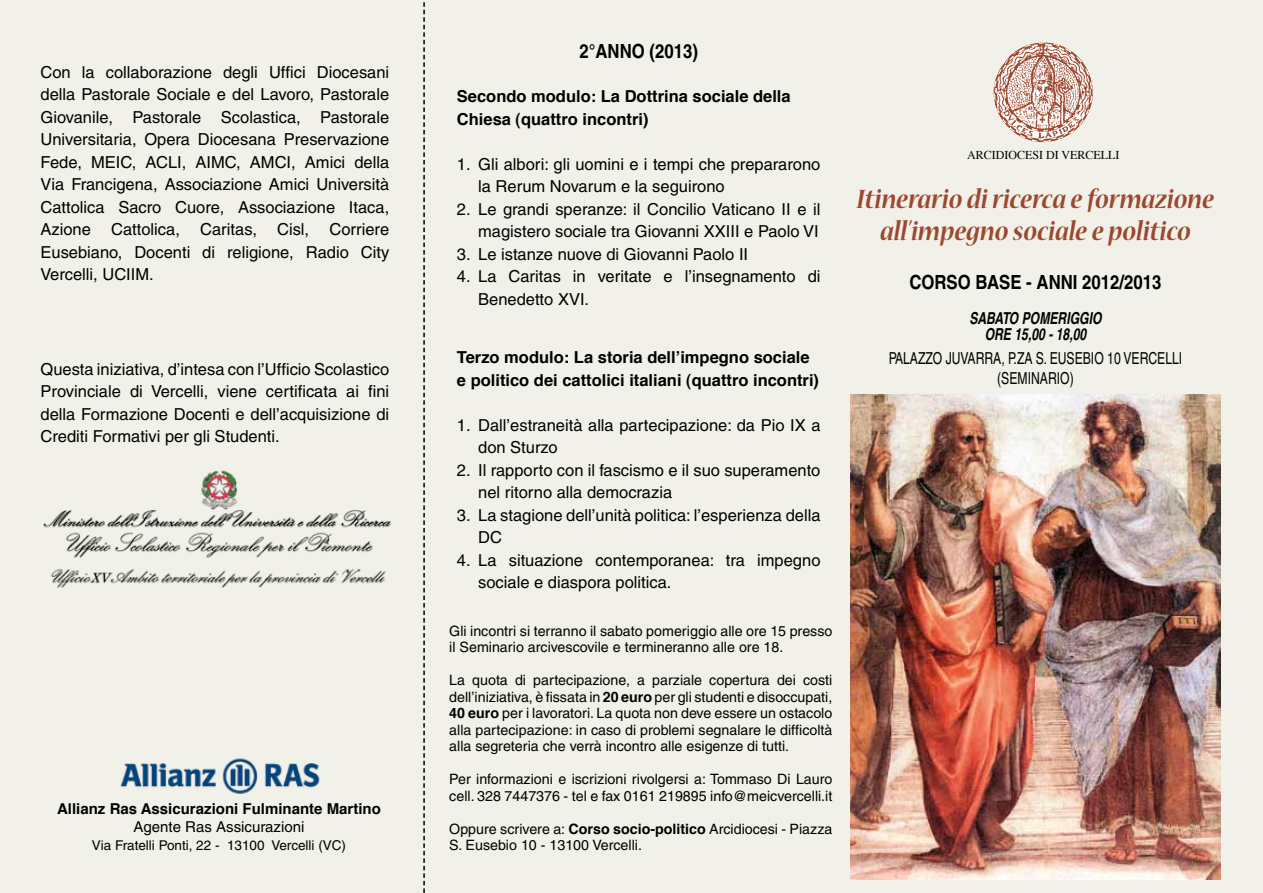
<style>
.page{position:relative;width:1263px;height:893px;background:#f1f1e9}
.page>*{position:absolute;margin:0;border:0;box-sizing:border-box;transform-origin:0 0}
.t1{font:italic 700 30px/31.7px "Nueva Std";color:#9c482f;text-align:center;scale:.9 1}
.t2{font:700 condensed 19.5px "Helvetica";color:#000;scale:1.05 1}
.t3{font:16.5px/22.5px "Helvetica";color:#000}
.t4{font:700 16.5px/22.5px "Helvetica";color:#000}
.t5{font:condensed 16.5px/19.6px "Helvetica";color:#000;text-align:center;scale:.9 1}
.t6{font:italic 700 condensed 16.5px/16.5px "Helvetica";color:#000;text-align:center;scale:.9 1}
.t7{font:700 15px "Helvetica";color:#000}
.t8{font:15px "Helvetica";color:#000}
.t9{font:14.25px/16.5px "Helvetica";color:#000}
.t10{font:13.5px "Helvetica";color:#000}
.t11{font:12px "Times";color:#000}
.s1{font-weight:700}
</style>
<div class="page">
<img style="left:993px;top:43px;width:100px;height:99px;border-radius:50px">
<img style="left:850px;top:395px;width:370px;height:484px">
<svg style="left:423px;top:2px;width:2px;height:891px"></svg>
<img style="left:43px;top:470px;width:348px;height:118px">
<img style="left:120px;top:758px;width:200px;height:36px">
<p class="t3" style="left:41px;top:61px;width:350px;text-align:justify">Con la collaborazione degli Uffici Diocesani della Pastorale Sociale e del Lavoro, Pastorale Giovanile, Pastorale Scolastica, Pastorale Universitaria, Opera Diocesana Preservazione Fede, MEIC, ACLI, AIMC, AMCI, Amici della Via Francigena, Associazione Amici Università Cattolica Sacro Cuore, Associazione Itaca, Azione Cattolica, Caritas, Cisl, Corriere Eusebiano, Docenti di religione, Radio City Vercelli, UCIIM.</p>
<p class="t3" style="left:41px;top:358px;width:350px;text-align:justify">Questa iniziativa, d’intesa con l’Ufficio Scolastico Provinciale di Vercelli, viene certificata ai fini della Formazione Docenti e dell’acquisizione di Crediti Formativi per gli Studenti.</p>
<p class="t7" style="left:57px;top:796px;width:325px">Allianz Ras Assicurazioni Fulminante Martino</p>
<p class="t8" style="left:134px;top:818px;width:172px">Agente Ras Assicurazioni</p>
<p class="t10" style="left:92px;top:838px;width:256px">Via Fratelli Ponti, 22 - 13100 Vercelli (VC)</p>
<p class="t2" style="left:579px;top:39px;width:115px">2°ANNO (2013)</p>
<p class="t4" style="left:457px;top:84px;width:335px">Secondo modulo: La Dottrina sociale della<br>Chiesa (quattro incontri)</p>
<p class="t3" style="left:478px;top:153px;width:344px;text-indent:-21px">1. Gli albori: gli uomini e i tempi che prepararono la Rerum Novarum e la seguirono</p>
<p class="t3" style="left:457px;top:198px;width:365px;text-align:right">2. Le grandi speranze: il Concilio Vaticano II e il magistero sociale tra Giovanni XXIII e Paolo VI</p>
<p class="t3" style="left:457px;top:243px;width:293px">3. Le istanze nuove di Giovanni Paolo II</p>
<p class="t3" style="left:478px;top:265px;width:344px;text-indent:-21px">4. La Caritas in veritate e l’insegnamento di<br>Benedetto XVI.</p>
<p class="t4" style="left:457px;top:345px;width:364px">Terzo modulo: La storia dell’impegno sociale e politico dei cattolici italiani (quattro incontri)</p>
<p class="t3" style="left:478px;top:414px;width:344px;text-indent:-21px">1. Dall’estraneità alla partecipazione: da Pio IX a don Sturzo</p>
<p class="t3" style="left:478px;top:459px;width:344px;text-indent:-21px">2. Il rapporto con il fascismo e il suo superamento nel ritorno alla democrazia</p>
<p class="t3" style="left:478px;top:504px;width:344px;text-indent:-21px">3. La stagione dell’unità politica: l’esperienza della<br>DC</p>
<p class="t3" style="left:478px;top:549px;width:344px;text-indent:-21px">4. La situazione contemporanea: tra impegno sociale e diaspora politica.</p>
<p class="t9" style="left:449px;top:623px;width:385px">Gli incontri si terranno il sabato pomeriggio alle ore 15 presso il Seminario arcivescovile e termineranno alle ore 18.</p>
<p class="t9" style="left:449px;top:672px;width:385px;text-align:justify">La quota di partecipazione, a parziale copertura dei costi dell’iniziativa, è fissata in <span class="s1">20 euro</span> per gli studenti e disoccupati, <span class="s1">40 euro</span> per i lavoratori. La quota non deve essere un ostacolo alla partecipazione: in caso di problemi segnalare le difficoltà alla segreteria che verrà incontro alle esigenze di tutti.</p>
<p class="t9" style="left:449px;top:771px;width:385px">Per informazioni e iscrizioni rivolgersi a: Tommaso Di Lauro cell. 328 7447376 - tel e fax 0161 219895 info@meicvercelli.it</p>
<p class="t9" style="left:449px;top:821px;width:385px">Oppure scrivere a: <span class="s1">Corso socio-politico</span> Arcidiocesi - Piazza<br>S. Eusebio 10 - 13100 Vercelli.</p>
<p class="t11" style="left:967px;top:144px;width:154px">ARCIDIOCESI DI VERCELLI</p>
<h1 class="t1" style="left:857px;top:185px;width:398px">Itinerario di ricerca e formazione all’impegno sociale e politico</h1>
<p class="t2" style="left:909px;top:271px;width:242px">CORSO BASE - ANNI 2012/2013</p>
<p class="t6" style="left:969px;top:309px;width:148px">SABATO POMERIGGIO<br>ORE 15,00 - 18,00</p>
<p class="t5" style="left:889px;top:348px;width:328px">PALAZZO JUVARRA, P.ZA S. EUSEBIO 10 VE RCELLI (SEMINARIO)</p>
</div>
